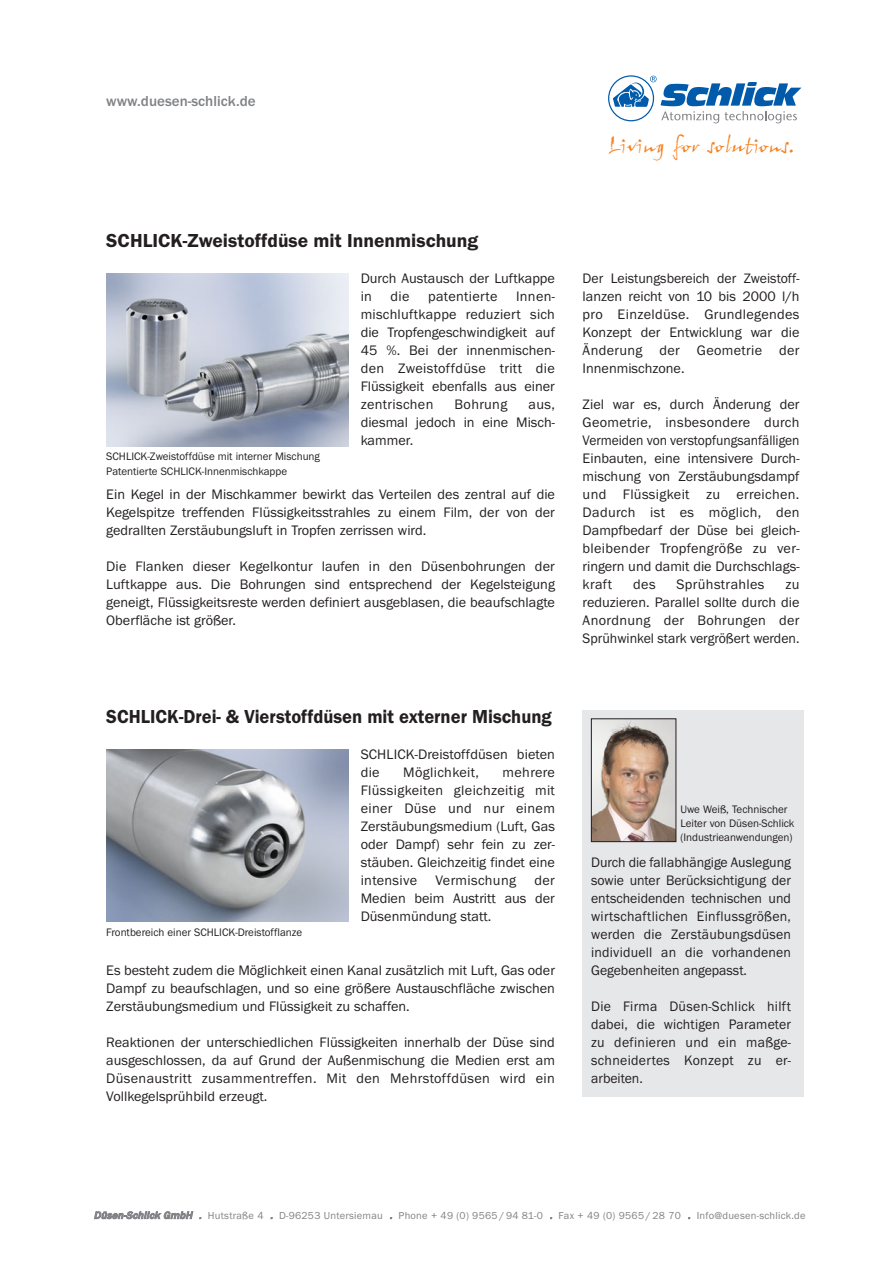
<style>
.page{position:relative;width:893px;height:1263px;background:#fff}
.page>*{position:absolute;margin:0;border:0;box-sizing:border-box;transform-origin:0 0}
.t1{font:21.75px "John Handy Plain";color:#f58220}
.t2{font:600 19.5px "Franklin Gothic Itc T";color:#231f20;scale:.95 1}
.t3{font:600 19.5px "Franklin Gothic Itc T";color:#231f20}
.t4{font:500 15px "Franklin Gothic Itc T";color:#808285}
.t5{font:14.25px/18px "Franklin Gothic Itc T";color:#231f20;text-align:justify}
.t6{font:14.25px "Franklin Gothic Itc T";letter-spacing:.025em;color:#231f20}
.t7{font:11.25px/14.2px "Franklin Gothic Itc T";color:#231f20}
.t8{font:10.5px "Franklin Gothic Itc T";letter-spacing:.025em;color:#808285}
.s1{font-weight:500;font-style:italic}
.s2{font-style:italic}
</style>
<div class="page">
<div style="left:583px;top:710px;width:221px;height:387px;background:#e6e7e9"></div>
<img style="left:106px;top:274px;width:243px;height:172px">
<img style="left:106px;top:749px;width:243px;height:172px">
<svg style="left:608px;top:75px;width:193px;height:48px"></svg>
<img style="left:593px;top:721px;width:81px;height:119px">
<div style="left:591px;top:719px;width:85px;height:123px;border:1px solid #231f20"></div>
<p class="t4" style="left:106px;top:96px;width:151px">www.duesen-schlick.de</p>
<h1 class="t1" style="left:608px;top:136px;width:191px">Living for solutions.</h1>
<h2 class="t3" style="left:106px;top:233px;width:373px">SCHLICK-Zweistoffdüse mit Innenmischung</h2>
<p class="t5" style="left:361px;top:270px;width:196px">Durch Austausch der Luftkappe in</p>
<p class="t5" style="left:361px;top:288px;width:196px;text-indent:155px">Innen&shy;mischluftkappe reduziert sich die Tropfengeschwindigkeit auf 45 %. Bei der innenmischen&shy;den Zweistoffdüse tritt die Flüssigkeit ebenfalls aus einer zentrischen</p>
<p class="t5" style="left:390px;top:288px;width:21px">die</p>
<p class="t6" style="left:428px;top:291px;width:71px">patentierte</p>
<p class="t6" style="left:455px;top:399px;width:54px">Bohrung</p>
<p class="t5" style="left:361px;top:396px;width:196px;text-indent:168px">aus, diesmal jedoch in eine Misch&shy;kammer.</p>
<p class="t7" style="left:106px;top:450px;width:215px">SCHLICK-Zweistoffdüse mit interner Mischung<br>Patentierte SCHLICK-Innenmischkappe</p>
<p class="t5" style="left:106px;top:486px;width:450px">Ein Kegel in der Mischkammer bewirkt das Verteilen des zentral auf die Kegelspitze treffenden Flüssigkeitsstrahles zu einem Film, der von der gedrallten Zerstäubungsluft in Tropfen zerrissen wird.</p>
<p class="t5" style="left:106px;top:558px;width:450px">Die Flanken dieser Kegelkontur laufen in den Düsenbohrungen der Luftkappe aus. Die Bohrungen sind entsprechend der Kegelsteigung geneigt, Flüssigkeitsreste werden definiert ausgeblasen, die beaufschlagte Oberfläche ist größer.</p>
<h2 class="t2" style="left:106px;top:709px;width:470px">SCHLICK-Drei- &amp; Vierstoffdüsen mit externer Mischung</h2>
<p class="t5" style="left:361px;top:746px;width:196px">SCHLICK-Dreistoffdüsen bieten die</p>
<p class="t6" style="left:403px;top:767px;width:77px">Möglichkeit,</p>
<p class="t5" style="left:361px;top:764px;width:196px;text-indent:142px">mehrere Flüssigkeiten gleichzeitig mit einer Düse und nur einem Zerstäubungsmedium (Luft, Gas oder Dampf) sehr fein zu zer&shy;stäuben. Gleichzeitig findet eine intensive</p>
<p class="t5" style="left:361px;top:872px;width:196px;text-indent:174px">der Medien beim Austritt aus der Düsenmündung statt.</p>
<p class="t6" style="left:435px;top:875px;width:82px">Vermischung</p>
<p class="t7" style="left:106px;top:925px;width:197px">Frontbereich einer SCHLICK-Dreistofflanze</p>
<p class="t5" style="left:106px;top:962px;width:450px">Es besteht zudem die Möglichkeit einen Kanal zusätzlich mit Luft, Gas oder Dampf zu beaufschlagen, und so eine größere Austauschfläche zwischen Zerstäubungsmedium und Flüssigkeit zu schaffen.</p>
<p class="t5" style="left:106px;top:1034px;width:450px">Reaktionen der unterschiedlichen Flüssigkeiten innerhalb der Düse sind ausgeschlossen, da auf Grund der Außenmischung die Medien erst am Düsenaustritt zusammentreffen. Mit den Mehrstoffdüsen wird ein Vollkegelsprühbild erzeugt.</p>
<p class="t5" style="left:583px;top:270px;width:218px">Der Leistungsbereich der Zweistoff&shy;lanzen reicht von 10 bis 2000 l/h pro Einzeldüse. Grundlegendes Konzept der Entwicklung war die Änderung der Geometrie der Innenmischzone.</p>
<p class="t5" style="left:583px;top:396px;width:218px">Ziel war es, durch Änderung der Geometrie, insbesondere durch Vermeiden von verstopfungsanfälligen Einbauten, eine intensivere Durch&shy;mischung von Zerstäubungsdampf und Flüssigkeit zu erreichen.<br>Dadurch ist es möglich, den Dampfbedarf der Düse bei gleich&shy;bleibender Tropfengröße zu ver&shy;ringern und damit die Durchschlags&shy;kraft</p>
<p class="t5" style="left:633px;top:576px;width:24px">des</p>
<p class="t6" style="left:676px;top:579px;width:89px">Sprühstrahles</p>
<p class="t5" style="left:583px;top:576px;width:218px;text-indent:203px">zu reduzieren. Parallel sollte durch die Anordnung der Bohrungen der Sprühwinkel stark vergrößert werden.</p>
<p class="t7" style="left:680px;top:802px;width:116px">Uwe Weiß, Technischer<br>Leiter von Düsen-Schlick (Industrieanwendungen)</p>
<p class="t5" style="left:591px;top:855px;width:201px">Durch die fallabhängige Auslegung sowie unter Berücksichtigung der entscheidenden technischen und wirtschaftlichen Einflussgrößen, werden die Zerstäubungsdüsen individuell an die vorhandenen Gegebenheiten angepasst.</p>
<p class="t5" style="left:591px;top:999px;width:201px">Die Firma Düsen-Schlick hilft dabei, die wichtigen Parameter zu definieren und ein maßge&shy;schneidertes Konzept zu er&shy;arbeiten.</p>
<p class="t8" style="left:94px;top:1211px;width:713px"><span class="s1">Düsen-Schlick GmbH</span> <span class="s2">.</span> Hutstraße 4 <span class="s2">.</span> D-96253 Untersiemau <span class="s2">.</span> Phone + 49 (0) 9565 / 94 81-0 <span class="s2">.</span> Fax + 49 (0) 9565 / 28 70 <span class="s2">.</span> Info@duesen-schlick.de</p>
</div>
